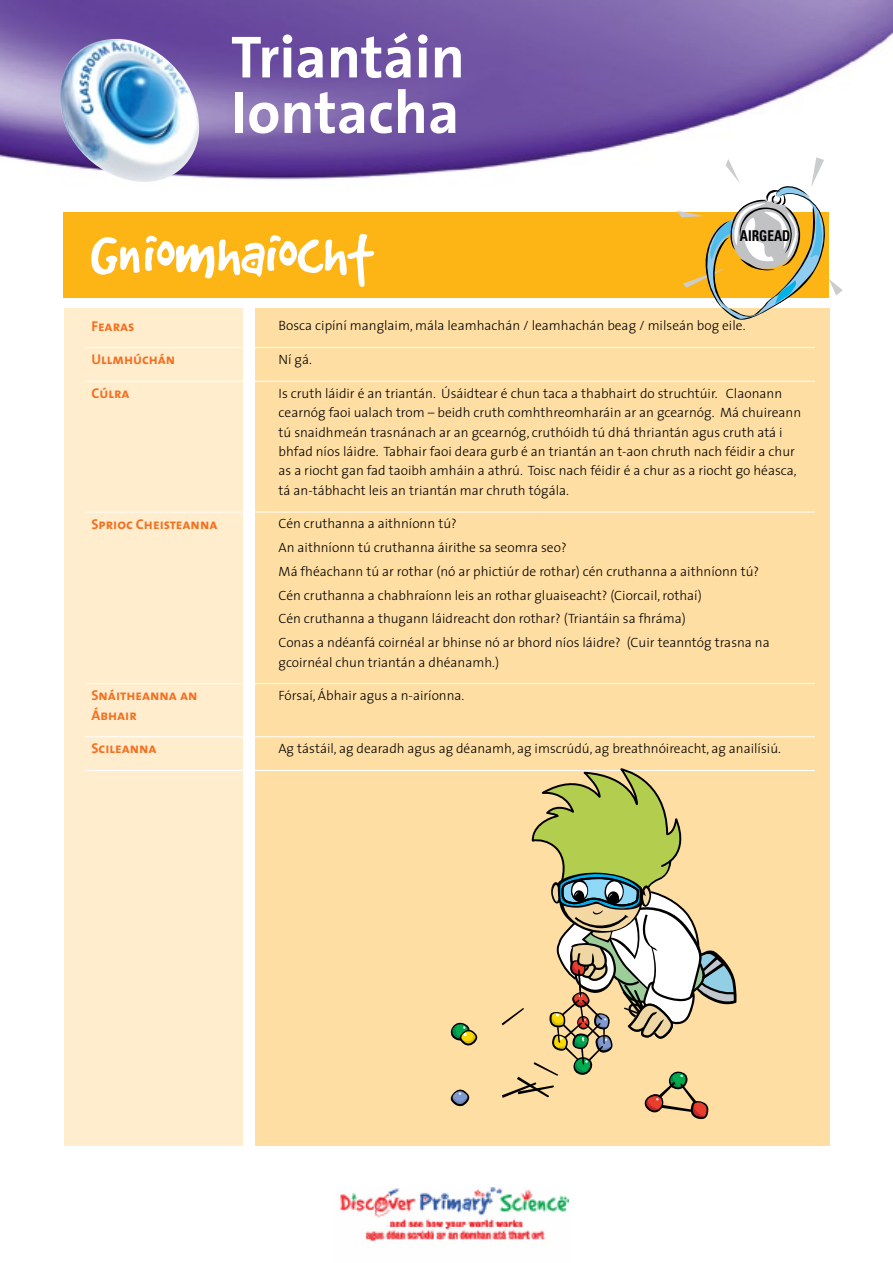
<style>
.page{position:relative;width:893px;height:1263px;background:#fff}
.page>*{position:absolute;margin:0;border:0;box-sizing:border-box;transform-origin:0 0}
.t1{font:700 60px/55.5px "The Sans";color:#fff}
.t2{font:700 condensed 14.85px "Univers";color:#000;scale:.89 1}
.t3{font:14.25px/19.5px "The Sans Bold Caps";color:#f37021}
.t4{font:300 13.5px/19.5px "The Sans";color:#000}
</style>
<div class="page">
<div style="left:64px;top:213px;width:765px;height:85px;background:#fdb415"></div>
<div style="left:64px;top:308px;width:178px;height:838px;background:#ffedce"></div>
<div style="left:255px;top:308px;width:574px;height:838px;background:#ffdea3"></div>
<img style="left:0;top:0;width:893px;height:180px">
<img style="left:60px;top:39px;width:139px;height:143px">
<svg style="left:677px;top:157px;width:166px;height:163px"></svg>
<hr style="left:85px;top:347px;width:187px;height:1px;background:#fff">
<hr style="left:272px;top:347px;width:543px;height:1px;background:#fff">
<hr style="left:85px;top:381px;width:187px;height:1px;background:#fff">
<hr style="left:272px;top:381px;width:543px;height:1px;background:#fff">
<hr style="left:85px;top:512px;width:187px;height:1px;background:#fff">
<hr style="left:272px;top:512px;width:543px;height:1px;background:#fff">
<hr style="left:85px;top:683px;width:187px;height:1px;background:#fff">
<hr style="left:272px;top:683px;width:543px;height:1px;background:#fff">
<hr style="left:85px;top:736px;width:187px;height:1px;background:#fff">
<hr style="left:272px;top:736px;width:543px;height:1px;background:#fff">
<hr style="left:85px;top:770px;width:187px;height:1px;background:#fff">
<hr style="left:272px;top:770px;width:543px;height:1px;background:#fff">
<svg style="left:451px;top:1089px;width:19px;height:18px"></svg>
<svg style="left:451px;top:1022px;width:27px;height:24px"></svg>
<svg style="left:502px;top:770px;width:235px;height:349px"></svg>
<img style="left:340px;top:1187px;width:228px;height:54px">
<svg style="left:91px;top:234px;width:283px;height:53px"></svg>
<h1 class="t1" style="left:231px;top:28px;width:235px">Triantáin<br>Iontacha</h1>
<p class="t2" style="left:740px;top:227px;width:58px">AIRGEAD</p>
<p class="t3" style="left:91px;top:316px;width:45px">Fearas</p>
<p class="t4" style="left:279px;top:315px;width:468px">Bosca cipíní manglaim, mála leamhachán / leamhachán beag / milseán bog eile.</p>
<p class="t3" style="left:91px;top:349px;width:85px">Ullmhúchán</p>
<p class="t4" style="left:279px;top:349px;width:35px">Ní gá.</p>
<p class="t3" style="left:91px;top:383px;width:40px">Cúlra</p>
<p class="t4" style="left:279px;top:383px;width:524px">Is cruth láidir é an triantán. Úsáidtear é chun taca a thabhairt do struchtúir. Claonann cearnóg faoi ualach trom – beidh cruth comhthreomharáin ar an gcearnóg. Má chuireann tú snaidhmeán trasnánach ar an gcearnóg, cruthóidh tú dhá thriantán agus cruth atá i bhfad níos láidre. Tabhair faoi deara gurb é an triantán an t-aon chruth nach féidir a chur as a riocht gan fad taoibh amháin a athrú. Toisc nach féidir é a chur as a riocht go héasca, tá an-tábhacht leis an triantán mar chruth tógála.</p>
<p class="t3" style="left:91px;top:514px;width:128px">Sprioc Cheisteanna</p>
<p class="t4" style="left:279px;top:511px;width:493px;line-height:23.7px">Cén cruthanna a aithníonn tú?<br>An aithníonn tú cruthanna áirithe sa seomra seo?<br>Má fhéachann tú ar rothar (nó ar phictiúr de rothar) cén cruthanna a aithníonn tú?<br>Cén cruthanna a chabhraíonn leis an rothar gluaiseacht? (Ciorcail, rothaí)<br>Cén cruthanna a thugann láidreacht don rothar? (Triantáin sa fhráma)<br>Conas a ndéanfá coirnéal ar bhinse nó ar bhord níos láidre? (Cuir teanntóg trasna na</p>
<p class="t4" style="left:279px;top:652px;width:222px">gcoirnéal chun triantán a dhéanamh.)</p>
<p class="t3" style="left:91px;top:685px;width:108px">Snáitheanna an<br>Ábhair</p>
<p class="t4" style="left:279px;top:685px;width:187px">Fórsaí, Ábhair agus a n-airíonna.</p>
<p class="t3" style="left:91px;top:738px;width:67px">Scileanna</p>
<p class="t4" style="left:279px;top:738px;width:504px">Ag tástáil, ag dearadh agus ag déanamh, ag imscrúdú, ag breathnóireacht, ag anailísiú.</p>
</div>
